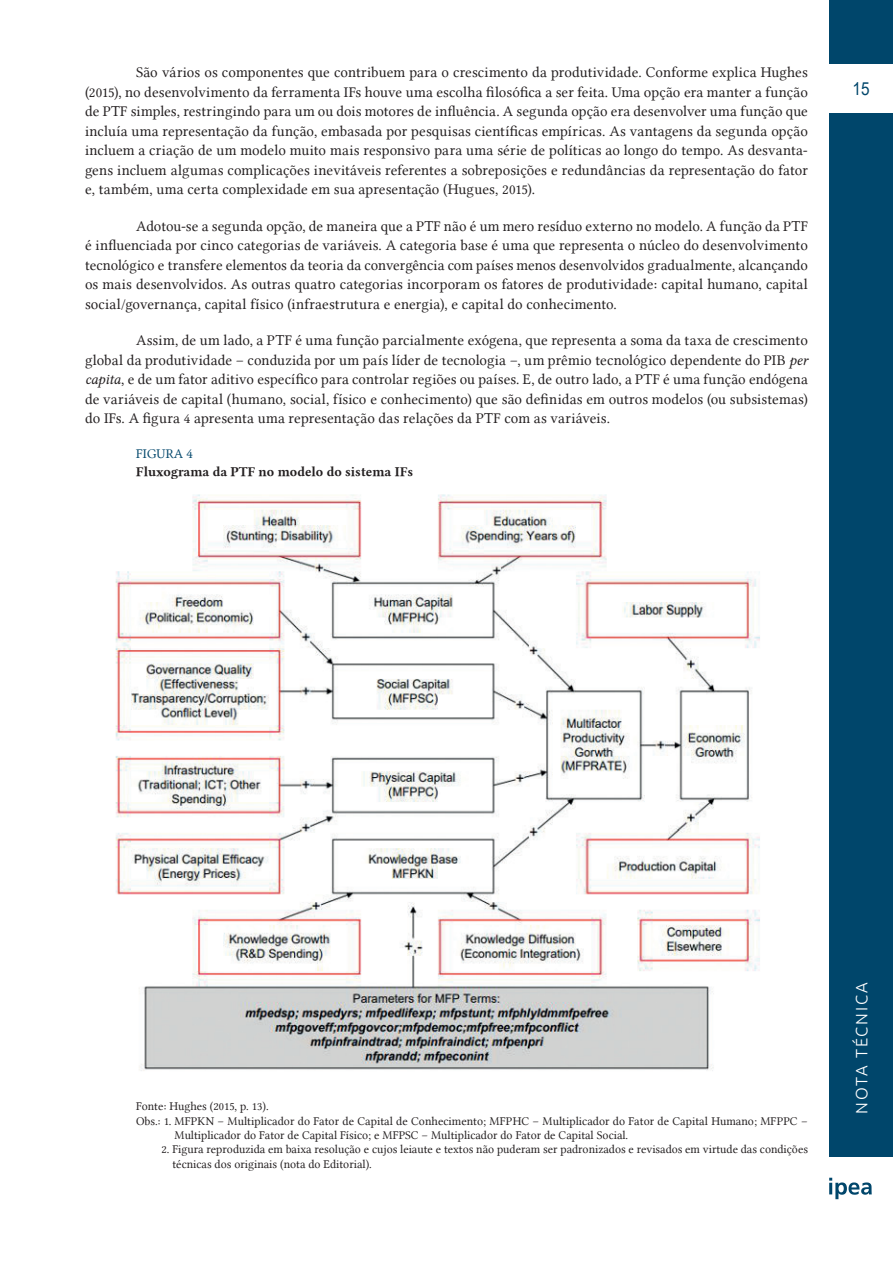
<style>
.page{position:relative;width:893px;height:1263px;background:#fff}
.page>*{position:absolute;margin:0;border:0;box-sizing:border-box;transform-origin:0 0}
.t1{font:18px "Arial";color:#00466b;scale:.85 1}
.t2{font:300 16.5px "Ubuntu";letter-spacing:.11em;color:#fff}
.texto_com_recuo{font:15px/19.5px "Linux Libertine G";letter-spacing:.01em;color:#231f20;text-align:justify}
.Sub_Títulos_Tabelas{font:13.5px "Linux Libertine GB";color:#231f20}
.Titulos_tabela{font:13.5px "Linux Libertine G";letter-spacing:.005em;color:#00466b}
.fonte-2{font:12px/14.4px "Linux Libertine G";color:#231f20}
.fonte-3{font:12px/14.4px "Linux Libertine G";color:#231f20}
.fonte-1{font:12px "Linux Libertine G";color:#231f20}
.s1{font-family:"Linux Libertine GI"}
</style>
<div class="page">
<div style="left:829px;top:113px;width:64px;height:1043px;background:#00466b"></div>
<div style="left:829px;top:0;width:64px;height:64px;background:#00466b"></div>
<svg style="left:829px;top:1178px;width:43px;height:21px"></svg>
<img style="left:115px;top:494px;width:645px;height:577px">
<p class="texto_com_recuo" style="left:85px;top:63px;width:724px;text-indent:51px">São vários os componentes que contribuem para o crescimento da produtividade. Conforme explica Hughes (2015), no desenvolvimento da ferramenta IFs houve uma escolha filosófica a ser feita. Uma opção era manter a função de PTF simples, restringindo para um ou dois motores de influência. A segunda opção era desenvolver uma função que incluía uma representação da função, embasada por pesquisas científicas empíricas. As vantagens da segunda opção incluem a criação de um modelo muito mais responsivo para uma série de políticas ao longo do tempo. As desvanta&shy;gens incluem algumas complicações inevitáveis referentes a sobreposições e redundâncias da representação do fator e, também, uma certa complexidade em sua apresentação (Hugues, 2015).</p>
<p class="texto_com_recuo" style="left:85px;top:216px;width:724px;text-indent:51px">Adotou-se a segunda opção, de maneira que a PTF não é um mero resíduo externo no modelo. A função da PTF é influenciada por cinco categorias de variáveis. A categoria base é uma que representa o núcleo do desenvolvimento tecnológico e transfere elementos da teoria da convergência com países menos desenvolvidos gradualmente, alcançando os mais desenvolvidos. As outras quatro categorias incorporam os fatores de produtividade: capital humano, capital social/governança, capital físico (infraestrutura e energia), e capital do conhecimento.</p>
<p class="texto_com_recuo" style="left:85px;top:331px;width:724px;text-indent:51px">Assim, de um lado, a PTF é uma função parcialmente exógena, que representa a soma da taxa de crescimento global da produtividade – conduzida por um país líder de tecnologia –, um prêmio tecnológico dependente do PIB <span class="s1">per capita</span>, e de um fator aditivo específico para controlar regiões ou países. E, de outro lado, a PTF é uma função endógena de variáveis de capital (humano, social, físico e conhecimento) que são definidas em outros modelos (ou subsistemas) do IFs. A figura 4 apresenta uma representação das relações da PTF com as variáveis.</p>
<p class="Titulos_tabela" style="left:136px;top:446px;width:59px">FIGURA 4</p>
<p class="Sub_Títulos_Tabelas" style="left:136px;top:463px;width:279px">Fluxograma da PTF no modelo do sistema IFs</p>
<p class="t1" style="left:853px;top:76px;width:22px">15</p>
<p class="fonte-1" style="left:136px;top:1099px;width:134px">Fonte: Hughes (2015, p. 13).</p>
<p class="fonte-2" style="left:175px;top:1113px;width:635px;text-indent:-39px">Obs.: 1. MFPKN – Multiplicador do Fator de Capital de Conhecimento; MFPHC – Multiplicador do Fator de Capital Humano; MFPPC –<br>Multiplicador do Fator de Capital Físico; e MFPSC – Multiplicador do Fator de Capital Social.</p>
<p class="fonte-3" style="left:172px;top:1142px;width:637px;text-indent:-11px">2. Figura reproduzida em baixa resolução e cujos leiaute e textos não puderam ser padronizados e revisados em virtude das condições técnicas dos originais (nota do Editorial).</p>
<p class="t2" style="left:852px;top:1114px;width:133px;rotate:-90deg">NOTA TÉCNICA</p>
</div>
